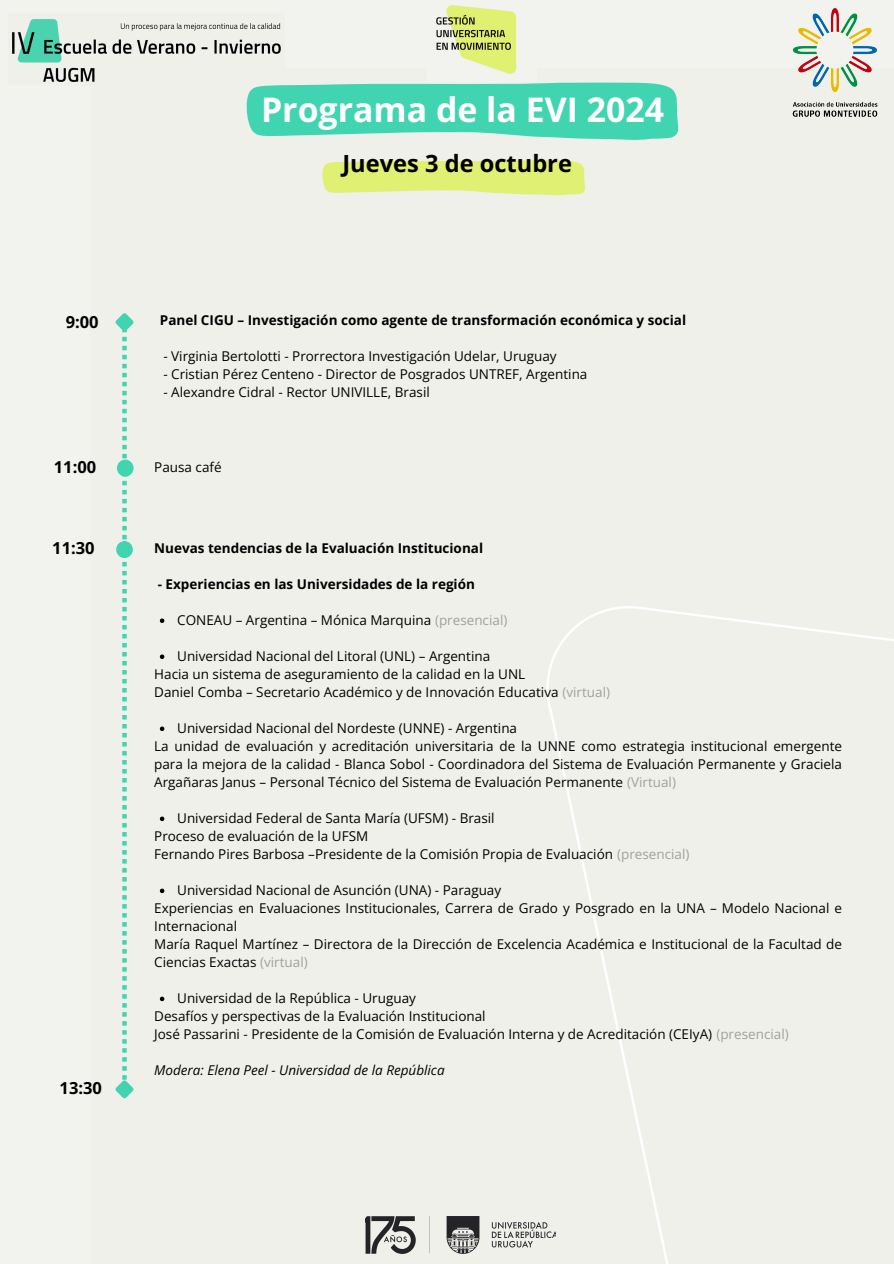
<style>
.page{position:relative;width:894px;height:1264px;background:#fff}
.page>*{position:absolute;margin:0;border:0;box-sizing:border-box;transform-origin:0 0}
.t1{font:700 33.9px "Open Sans";color:#fff}
.t2{font:700 23.55px "Open Sans";color:#000}
.t3{font:700 16.5px "Open Sans";color:#000}
.t4{font:13.5px/18px "Open Sans";color:#000}
.t5{font:700 13.5px "Open Sans";color:#000}
.t6{font:italic 13.5px "Open Sans";color:#000}
.s1{color:#a0a19e}
</style>
<div class="page">
<div style="left:0;top:0;width:893px;height:1263px;background:#f2f3ef"></div>
<svg style="left:115px;top:313px;width:19px;height:786px"></svg>
<div style="left:117px;top:459px;width:16px;height:17px;background:#41d4b0;border-radius:50%"></div>
<svg style="left:160px;top:618px;width:4px;height:5px"></svg>
<svg style="left:160px;top:654px;width:4px;height:5px"></svg>
<svg style="left:160px;top:726px;width:4px;height:5px"></svg>
<svg style="left:160px;top:816px;width:4px;height:5px"></svg>
<svg style="left:160px;top:888px;width:4px;height:5px"></svg>
<svg style="left:160px;top:996px;width:4px;height:5px"></svg>
<div style="left:116px;top:541px;width:17px;height:17px;background:#41d4b0;border-radius:50%"></div>
<img style="left:365px;top:1216px;width:190px;height:37px">
<img style="left:12px;top:19px;width:269px;height:63px">
<svg style="left:322px;top:160px;width:262px;height:35px;background:#e1f07f"></svg>
<img style="left:436px;top:5px;width:81px;height:69px">
<img style="left:792px;top:8px;width:85px;height:109px">
<svg style="left:247px;top:83px;width:431px;height:57px;background:#53d6b6"></svg>
<h3 class="t1" style="left:261px;top:86px;width:404px">Programa de la EVI 2024</h3>
<h3 class="t2" style="left:342px;top:147px;width:231px">Jueves 3 de octubre</h3>
<p class="t3" style="left:66px;top:310px;width:34px">9:00</p>
<p class="t5" style="left:160px;top:311px;width:527px">Panel CIGU – Investigación como agente de transformación económica y social</p>
<p class="t4" style="left:163px;top:347px;width:394px">- Virginia Bertolotti - Prorrectora Investigación Udelar, Uruguay</p>
<p class="t4" style="left:163px;top:365px;width:425px">- Cristian Pérez Centeno - Director de Posgrados UNTREF, Argentina</p>
<h1 class="t4" style="left:163px;top:383px;width:268px">- Alexandre Cidral - Rector UNIVILLE, Brasil</h1>
<p class="t3" style="left:54px;top:455px;width:44px">11:00</p>
<h2 class="t4" style="left:154px;top:457px;width:69px">Pausa café</h2>
<p class="t3" style="left:52px;top:536px;width:44px">11:30</p>
<h4 class="t3" style="left:60px;top:1076px;width:44px">13:30</h4>
<p class="t5" style="left:154px;top:539px;width:330px">Nuevas tendencias de la Evaluación Institucional</p>
<p class="t5" style="left:158px;top:575px;width:318px">- Experiencias en las Universidades de la región</p>
<p class="t4" style="left:177px;top:611px;width:331px">CONEAU – Argentina – Mónica Marquina <span class="s1">(presencial)</span></p>
<p class="t4" style="left:177px;top:647px;width:314px">Universidad Nacional del Litoral (UNL) – Argentina</p>
<h4 class="t4" style="left:154px;top:665px;width:372px">Hacia un sistema de aseguramiento de la calidad en la UNL</h4>
<h4 class="t4" style="left:154px;top:683px;width:457px">Daniel Comba – Secretario Académico y de Innovación Educativa <span class="s1">(virtual)</span></h4>
<p class="t4" style="left:177px;top:719px;width:341px">Universidad Nacional del Nordeste (UNNE) - Argentina</p>
<p class="t4" style="left:154px;top:737px;width:689px;text-align:justify">La unidad de evaluación y acreditación universitaria de la UNNE como estrategia institucional emergente para la mejora de la calidad - Blanca Sobol - Coordinadora del Sistema de Evaluación Permanente y Graciela Argañaras Janus – Personal Técnico del Sistema de Evaluación Permanente <span class="s1">(Virtual)</span></p>
<p class="t4" style="left:177px;top:809px;width:319px">Universidad Federal de Santa María (UFSM) - Brasil</p>
<p class="t4" style="left:154px;top:827px;width:215px">Proceso de evaluación de la UFSM</p>
<p class="t4" style="left:154px;top:845px;width:536px">Fernando Pires Barbosa –Presidente de la Comisión Propia de Evaluación <span class="s1">(presencial)</span></p>
<p class="t4" style="left:177px;top:881px;width:325px">Universidad Nacional de Asunción (UNA) - Paraguay</p>
<p class="t4" style="left:154px;top:899px;width:689px">Experiencias en Evaluaciones Institucionales, Carrera de Grado y Posgrado en la UNA – Modelo Nacional e<br>Internacional</p>
<p class="t4" style="left:154px;top:935px;width:689px">María Raquel Martínez – Directora de la Dirección de Excelencia Académica e Institucional de la Facultad de<br>Ciencias Exactas <span class="s1">(virtual)</span></p>
<p class="t4" style="left:177px;top:989px;width:240px">Universidad de la República - Uruguay</p>
<p class="t4" style="left:154px;top:1007px;width:333px">Desafíos y perspectivas de la Evaluación Institucional</p>
<p class="t4" style="left:154px;top:1025px;width:635px">José Passarini - Presidente de la Comisión de Evaluación Interna y de Acreditación (CEIyA) <span class="s1">(presencial)</span></p>
<p class="t6" style="left:154px;top:1061px;width:292px">Modera: Elena Peel - Universidad de la República</p>
</div>
